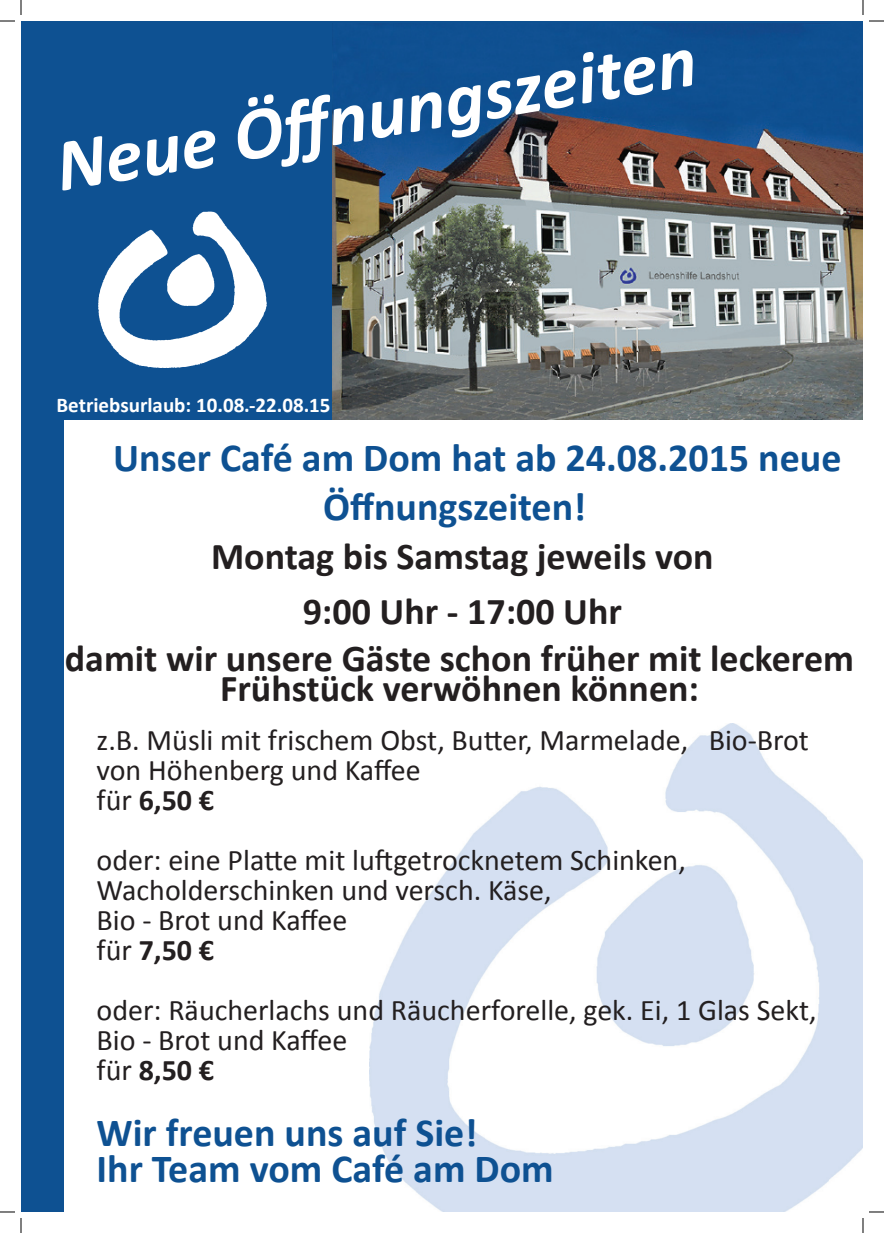
<style>
.page{position:relative;width:884px;height:1233px;background:#fff}
.page>*{position:absolute;margin:0;border:0;box-sizing:border-box;transform-origin:0 0}
.t1{font:italic 700 75px "Calibri";color:#fff}
.t2{font:700 40px/49px "Calibri";color:#0e5192}
.t3{font:700 38px/54.8px "Calibri";color:#231f20;text-align:center}
.t4{font:30px/30px "Calibri";color:#231f20}
.t5{font:700 21px "Calibri";color:#fff}
.s1{font-weight:700}
</style>
<div class="page">
<div style="left:21px;top:21px;width:43px;height:1191px;background:#0e5192"></div>
<div style="left:34px;top:21px;width:829px;height:398px;background:#0e5192"></div>
<img style="left:98px;top:219px;width:169px;height:149px">
<img style="left:370px;top:723px;width:493px;height:489px">
<img style="left:333px;top:23px;width:530px;height:396px">
<svg style="left:0;top:1211px;width:15px;height:1px"></svg>
<svg style="left:869px;top:1211px;width:15px;height:1px"></svg>
<svg style="left:0;top:0;width:22px;height:22px"></svg>
<svg style="left:20px;top:1218px;width:2px;height:15px"></svg>
<svg style="left:862px;top:0;width:22px;height:22px"></svg>
<svg style="left:862px;top:1218px;width:2px;height:15px"></svg>
<h1 class="t1" style="left:49px;top:122px;width:649px;rotate:-10deg">Neue Öffnungszeiten</h1>
<p class="t5" style="left:57px;top:392px;width:276px">Betriebsurlaub: 10.08.-22.08.15</p>
<h2 class="t2" style="left:323px;top:433px;width:520px;text-indent:-210px">Unser Café am Dom hat ab 24.08.2015 neue<br>Öffnungszeiten!</h2>
<p class="t3" style="left:211px;top:528px;width:504px">Montag bis Samstag jeweils von<br>9:00 Uhr - 17:00 Uhr</p>
<p class="t3" style="left:65px;top:643px;width:791px;line-height:30px">damit wir unsere Gäste schon früher mit leckerem<br>Frühstück verwöhnen können:</p>
<p class="t4" style="left:97px;top:724px;width:714px">z.B. Müsli mit frischem Obst, Butter, Marmelade, Bio-Brot von Höhenberg und Kaffee<br>für <span class="s1">6,50 €</span></p>
<p class="t4" style="left:97px;top:844px;width:591px">oder: eine Platte mit luftgetrocknetem Schinken,<br>Wacholderschinken und versch. Käse,<br>Bio - Brot und Kaffee<br>für <span class="s1">7,50 €</span></p>
<p class="t4" style="left:97px;top:994px;width:721px">oder: Räucherlachs und Räucherforelle, gek. Ei, 1 Glas Sekt,<br>Bio - Brot und Kaffee<br>für <span class="s1">8,50 €</span></p>
<h2 class="t2" style="left:97px;top:1114px;width:459px;line-height:36px">Wir freuen uns auf Sie!<br>Ihr Team vom Café am Dom</h2>
</div>
